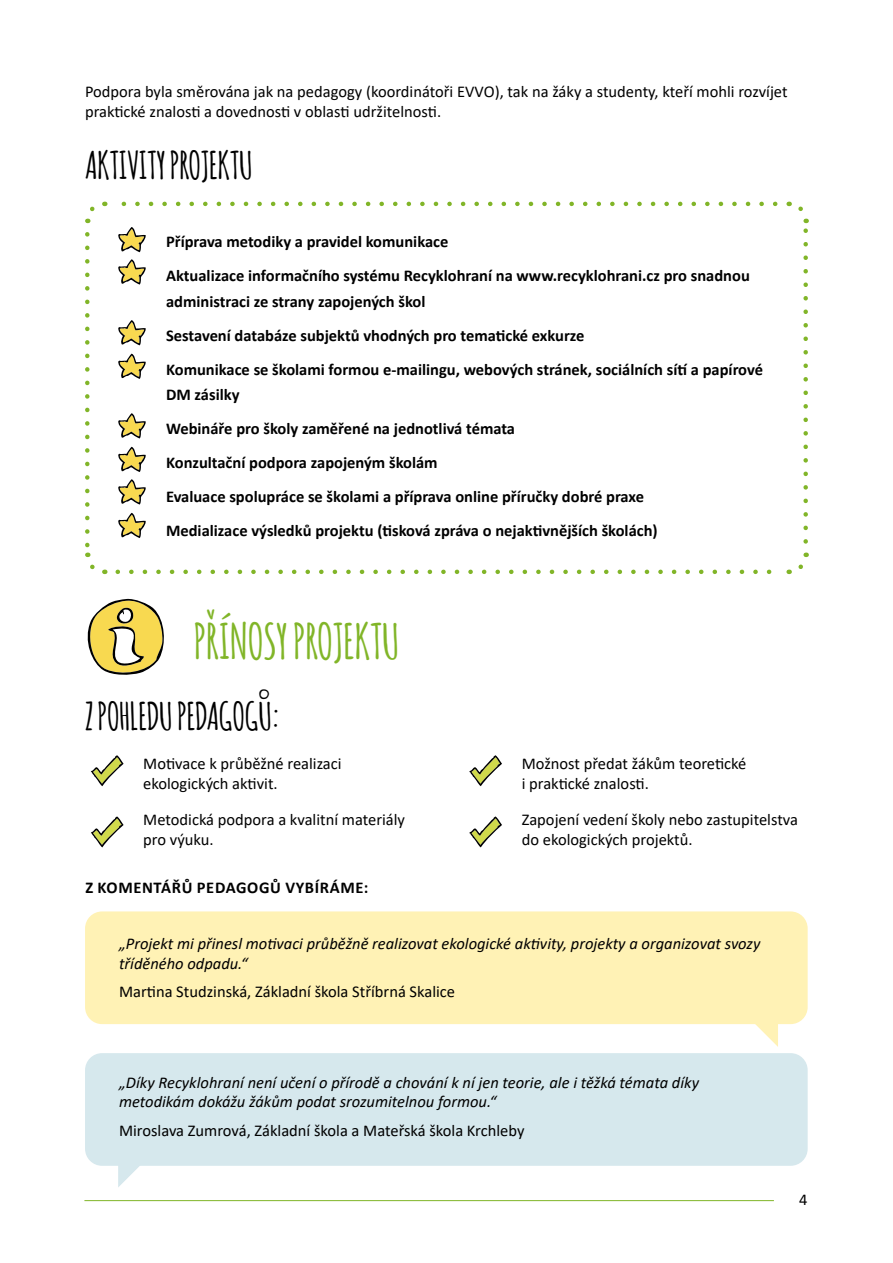
<style>
.page{position:relative;width:893px;height:1263px;background:#fff}
.page>*{position:absolute;margin:0;border:0;box-sizing:border-box;transform-origin:0 0}
.t1{font:700 48px "Amatic";letter-spacing:.01em;color:#81b528}
.t2{font:700 37.5px "Amatic";letter-spacing:.01em;color:#000}
.t3{font:700 16.5px/34px "Calibri";color:#000}
.t4{font:16.5px/19.8px "Calibri";color:#000}
.t5{font:italic 16.5px/19.8px "Calibri";color:#000}
.t6{font:700 16.5px "Calibri";letter-spacing:.04em;color:#000}
</style>
<div class="page">
<hr style="left:84px;top:1200px;width:690px;height:1px;background:#81b528">
<div style="left:85px;top:1053px;width:723px;height:113px;background:#d6e8ed;border-radius:17px"></div>
<svg style="left:118px;top:1166px;width:21px;height:21px"></svg>
<div style="left:85px;top:911px;width:723px;height:113px;background:#fff2b5;border-radius:17px"></div>
<svg style="left:755px;top:1024px;width:23px;height:23px"></svg>
<svg style="left:118px;top:570px;width:654px;height:4px"></svg>
<svg style="left:121px;top:202px;width:654px;height:4px"></svg>
<svg style="left:85px;top:234px;width:20px;height:341px"></svg>
<svg style="left:789px;top:553px;width:20px;height:21px"></svg>
<svg style="left:789px;top:201px;width:19px;height:340px"></svg>
<svg style="left:85px;top:202px;width:20px;height:21px"></svg>
<svg style="left:87px;top:598px;width:77px;height:77px"></svg>
<svg style="left:118px;top:227px;width:28px;height:25px"></svg>
<svg style="left:118px;top:259px;width:28px;height:26px"></svg>
<svg style="left:118px;top:320px;width:28px;height:25px"></svg>
<svg style="left:118px;top:354px;width:28px;height:25px"></svg>
<svg style="left:118px;top:413px;width:28px;height:25px"></svg>
<svg style="left:118px;top:447px;width:28px;height:25px"></svg>
<svg style="left:118px;top:479px;width:28px;height:26px"></svg>
<svg style="left:118px;top:513px;width:28px;height:25px"></svg>
<svg style="left:91px;top:755px;width:33px;height:31px"></svg>
<svg style="left:469px;top:755px;width:33px;height:31px"></svg>
<svg style="left:91px;top:816px;width:33px;height:31px"></svg>
<svg style="left:469px;top:816px;width:33px;height:31px"></svg>
<p class="t4" style="left:85px;top:82px;width:704px">Podpora byla směrována jak na pedagogy (koordinátoři EVVO), tak na žáky a studenty, kteří mohli rozvíjet praktické znalosti a dovednosti v oblasti udržitelnosti.</p>
<h2 class="t2" style="left:85px;top:139px;width:169px">AKTIVITY PROJEKTU</h2>
<p class="t3" style="left:166px;top:225px;width:585px">Příprava metodiky a pravidel komunikace<br>Aktualizace informačního systému Recyklohraní na www.recyklohrani.cz pro snadnou</p>
<p class="t3" style="left:166px;top:284px;width:598px">administraci ze strany zapojených škol<br>Sestavení databáze subjektů vhodných pro tematické exkurze<br>Komunikace se školami formou e-mailingu, webových stránek, sociálních sítí a papírové</p>
<p class="t3" style="left:166px;top:378px;width:493px">DM zásilky<br>Webináře pro školy zaměřené na jednotlivá témata<br>Konzultační podpora zapojeným školám<br>Evaluace spolupráce se školami a příprava online příručky dobré praxe Medializace výsledků projektu (tisková zpráva o nejaktivnějších školách)</p>
<h1 class="t1" style="left:194px;top:607px;width:206px">PŘÍNOSY PROJEKTU</h1>
<h2 class="t2" style="left:85px;top:689px;width:196px">Z POHLEDU PEDAGOGŮ:</h2>
<p class="t4" style="left:143px;top:753px;width:200px">Motivace k průběžné realizaci ekologických aktivit.</p>
<p class="t4" style="left:143px;top:810px;width:263px">Metodická podpora a kvalitní materiály pro výuku.</p>
<p class="t6" style="left:85px;top:875px;width:285px">Z KOMENTÁŘŮ PEDAGOGŮ VYBÍRÁME:</p>
<p class="t4" style="left:522px;top:753px;width:226px">Možnost předat žákům teoretické i praktické znalosti.</p>
<p class="t4" style="left:522px;top:810px;width:278px">Zapojení vedení školy nebo zastupitelstva do ekologických projektů.</p>
<p class="t5" style="left:119px;top:933px;width:643px">„Projekt mi přinesl motivaci průběžně realizovat ekologické aktivity, projekty a organizovat svozy tříděného odpadu.“</p>
<p class="t4" style="left:119px;top:981px;width:338px">Martina Studzinská, Základní škola Stříbrná Skalice</p>
<p class="t5" style="left:119px;top:1071px;width:581px">„Díky Recyklohraní není učení o přírodě a chování k ní jen teorie, ale i těžká témata díky metodikám dokážu žákům podat srozumitelnou formou.“</p>
<p class="t4" style="left:119px;top:1120px;width:407px">Miroslava Zumrová, Základní škola a Mateřská škola Krchleby</p>
<p class="t4" style="left:799px;top:1189px;width:10px">4</p>
</div>
